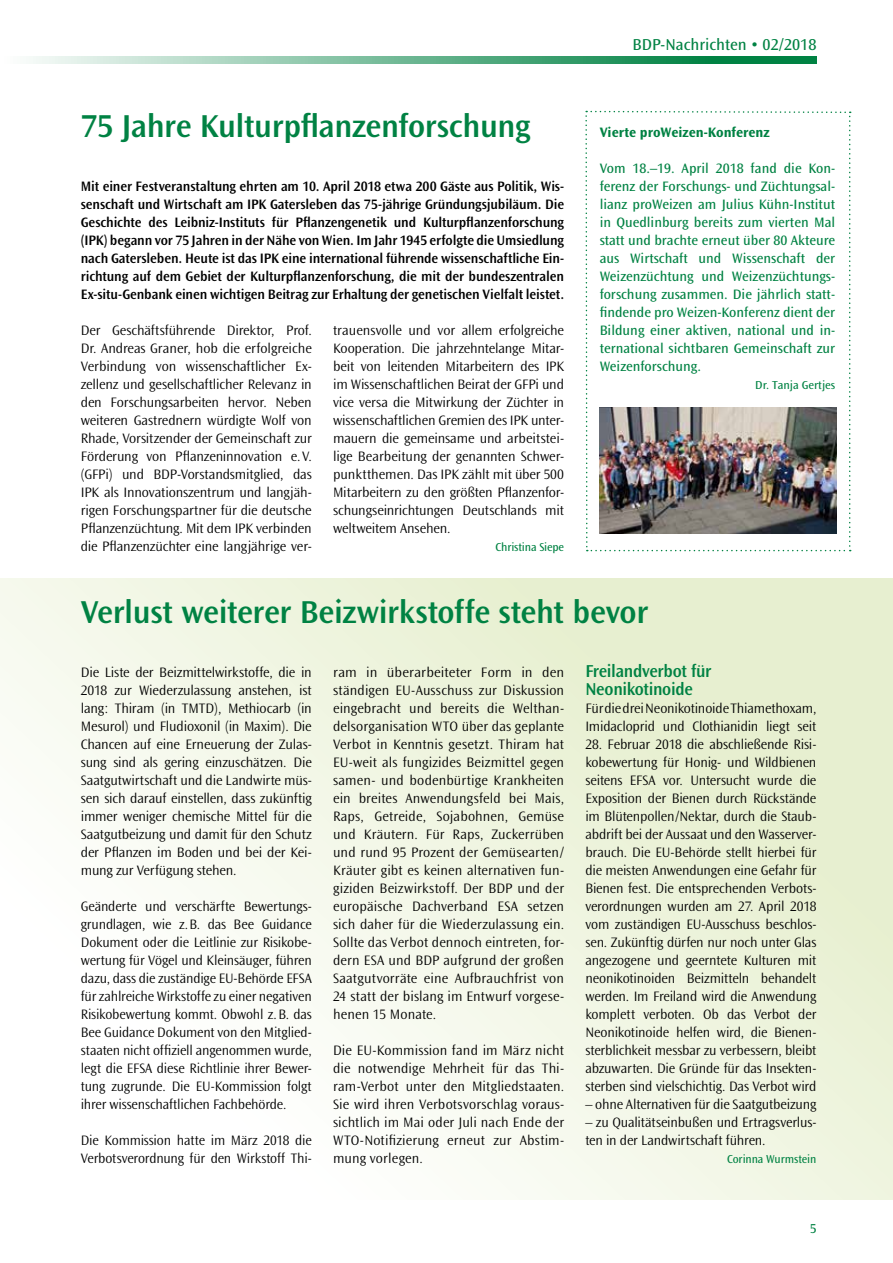
<style>
.page{position:relative;width:893px;height:1263px;background:#fff}
.page>*{position:absolute;margin:0;border:0;box-sizing:border-box;transform-origin:0 0}
.t1{font:600 33px "Ocean Sans";letter-spacing:-.01em;color:#008243}
.t2{font:600 18px/18px "Ocean Sans";letter-spacing:-.02em;color:#008243}
.t3{font:16.5px "Ocean Sans";color:#008243}
.t4{font:300 14.25px/18px "Ocean Sans";letter-spacing:-.01em;color:#000;text-align:justify}
.t5{font:600 14.25px/18px "Ocean Sans";letter-spacing:-.01em;color:#000;text-align:justify}
.t6{font:14.25px/18px "Ocean Sans";color:#008243;text-align:justify}
.t7{font:700 14.25px "Ocean Sans";color:#008243}
.t8{font:13.5px "Ocean Sans";color:#008243}
.t9{font:12px "Ocean Sans";letter-spacing:-.01em;color:#008243}
</style>
<div class="page">
<svg style="left:0;top:578px;width:893px;height:621px"></svg>
<img style="left:585px;top:110px;width:266px;height:441px">
<svg style="left:33px;top:57px;width:783px;height:7px;background:#69b590"></svg>
<h1 class="t1" style="left:81px;top:108px;width:451px">75 Jahre Kulturpflanzenforschung</h1>
<p class="t5" style="left:81px;top:178px;width:485px">Mit einer Festveranstaltung ehrten am 10. April 2018 etwa 200 Gäste aus Politik, Wis&shy;senschaft und Wirtschaft am IPK Gatersleben das 75-jährige Gründungsjubiläum. Die Geschichte des Leibniz-Instituts für Pflanzengenetik und Kulturpflanzenforschung (IPK) begann vor 75 Jahren in der Nähe von Wien. Im Jahr 1945 erfolgte die Umsiedlung nach Gatersleben. Heute ist das IPK eine international führende wissenschaftliche Ein&shy;richtung auf dem Gebiet der Kulturpflanzenforschung, die mit der bundeszentralen Ex-situ-Genbank einen wichtigen Beitrag zur Erhaltung der genetischen Vielfalt leistet.</p>
<p class="t4" style="left:81px;top:322px;width:233px">Der Geschäftsführende Direktor, Prof.<br>Dr. Andreas Graner, hob die erfolgreiche Verbindung von wissenschaftlicher Ex&shy;zellenz und gesellschaftlicher Relevanz in den Forschungsarbeiten hervor. Neben weiteren Gastrednern würdigte Wolf von Rhade, Vorsitzender der Gemeinschaft zur Förderung von Pflanzeninnovation e.V. (GFPi) und BDP-Vorstandsmitglied, das IPK als Innovationszentrum und langjäh&shy;rigen Forschungspartner für die deutsche Pflanzenzüchtung. Mit dem IPK verbinden die Pflanzenzüchter eine langjährige ver-</p>
<p class="t4" style="left:333px;top:322px;width:233px">trauensvolle und vor allem erfolgreiche Kooperation. Die jahrzehntelange Mitar&shy;beit von leitenden Mitarbeitern des IPK im Wissenschaftlichen Beirat der GFPi und vice versa die Mitwirkung der Züchter in wissenschaftlichen Gremien des IPK unter&shy;mauern die gemeinsame und arbeitstei&shy;lige Bearbeitung der genannten Schwer&shy;punktthemen. Das IPK zählt mit über 500<br>Mitarbeitern zu den größten Pflanzenfor&shy;schungseinrichtungen Deutschlands mit weltweitem Ansehen.</p>
<p class="t9" style="left:496px;top:541px;width:70px">Christina Siepe</p>
<p class="t3" style="left:632px;top:35px;width:185px">BDP-Nachrichten • 02/2018</p>
<p class="t7" style="left:600px;top:125px;width:171px">Vierte proWeizen-Konferenz</p>
<p class="t6" style="left:600px;top:160px;width:237px">Vom 18.–19. April 2018 fand die Kon&shy;ferenz der Forschungs- und Züchtungsal&shy;lianz proWeizen am Julius Kühn-Institut in Quedlinburg bereits zum vierten Mal statt und brachte erneut über 80 Akteure aus Wirtschaft und Wissenschaft der Weizenzüchtung und Weizenzüchtungs&shy;forschung zusammen. Die jährlich statt&shy;findende pro Weizen-Konferenz dient der Bildung einer aktiven, national und in&shy;ternational sichtbaren Gemeinschaft zur Weizenforschung.</p>
<p class="t9" style="left:755px;top:379px;width:81px">Dr. Tanja Gertjes</p>
<h1 class="t1" style="left:81px;top:594px;width:569px">Verlust weiterer Beizwirkstoffe steht bevor</h1>
<p class="t4" style="left:81px;top:664px;width:233px">Die Liste der Beizmittelwirkstoffe, die in 2018 zur Wiederzulassung anstehen, ist lang: Thiram (in TMTD), Methiocarb (in Mesurol) und Fludioxonil (in Maxim). Die Chancen auf eine Erneuerung der Zulas&shy;sung sind als gering einzuschätzen. Die Saatgutwirtschaft und die Landwirte müs&shy;sen sich darauf einstellen, dass zukünftig immer weniger chemische Mittel für die Saatgutbeizung und damit für den Schutz der Pflanzen im Boden und bei der Kei&shy;mung zur Verfügung stehen.</p>
<p class="t4" style="left:81px;top:898px;width:233px">Geänderte und verschärfte Bewertungs&shy;grundlagen, wie z.B. das Bee Guidance Dokument oder die Leitlinie zur Risikobe&shy;wertung für Vögel und Kleinsäuger, führen dazu, dass die zuständige EU-Behörde EFSA für zahlreiche Wirkstoffe zu einer negativen Risikobewertung kommt. Obwohl z.B. das Bee Guidance Dokument von den Mitglied&shy;staaten nicht offiziell angenommen wurde, legt die EFSA diese Richtlinie ihrer Bewer&shy;tung zugrunde. Die EU-Kommission folgt ihrer wissenschaftlichen Fachbehörde.</p>
<p class="t4" style="left:81px;top:1132px;width:233px">Die Kommission hatte im März 2018 die<br>Verbotsverordnung für den Wirkstoff Thi-</p>
<p class="t4" style="left:333px;top:664px;width:233px">ram in überarbeiteter Form in den ständigen EU-Ausschuss zur Diskussion eingebracht und bereits die Welthan&shy;delsorganisation WTO über das geplante Verbot in Kenntnis gesetzt. Thiram hat EU-weit als fungizides Beizmittel gegen samen- und bodenbürtige Krankheiten ein breites Anwendungsfeld bei Mais, Raps, Getreide, Sojabohnen, Gemüse und Kräutern. Für Raps, Zuckerrüben und rund 95 Prozent der Gemüsearten/ Kräuter gibt es keinen alternativen fun&shy;giziden Beizwirkstoff. Der BDP und der europäische Dachverband ESA setzen sich daher für die Wiederzulassung ein.<br>Sollte das Verbot dennoch eintreten, for&shy;dern ESA und BDP aufgrund der großen Saatgutvorräte eine Aufbrauchfrist von 24 statt der bislang im Entwurf vorgese&shy;henen 15 Monate.</p>
<p class="t4" style="left:333px;top:1042px;width:233px">Die EU-Kommission fand im März nicht die notwendige Mehrheit für das Thi&shy;ram-Verbot unter den Mitgliedstaaten.<br>Sie wird ihren Verbotsvorschlag voraus&shy;sichtlich im Mai oder Juli nach Ende der WTO-Notifizierung erneut zur Abstim&shy;mung vorlegen.</p>
<p class="t2" style="left:585px;top:663px;width:128px">Freilandverbot für<br>Neonikotinoide</p>
<p class="t4" style="left:585px;top:700px;width:232px">Für die drei Neonikotinoide Thiamethoxam,<br>Imidacloprid und Clothianidin liegt seit</p>
<p class="t4" style="left:585px;top:736px;width:233px">28. Februar 2018 die abschließende Risi&shy;kobewertung für Honig- und Wildbienen seitens EFSA vor. Untersucht wurde die Exposition der Bienen durch Rückstände im Blütenpollen/Nektar, durch die Staub&shy;abdrift bei der Aussaat und den Wasserver&shy;brauch. Die EU-Behörde stellt hierbei für die meisten Anwendungen eine Gefahr für Bienen fest. Die entsprechenden Verbots&shy;verordnungen wurden am 27. April 2018 vom zuständigen EU-Ausschuss beschlos&shy;sen. Zukünftig dürfen nur noch unter Glas angezogene und geerntete Kulturen mit neonikotinoiden Beizmitteln behandelt werden. Im Freiland wird die Anwendung komplett verboten. Ob das Verbot der Neonikotinoide helfen wird, die Bienen&shy;sterblichkeit messbar zu verbessern, bleibt abzuwarten. Die Gründe für das Insekten&shy;sterben sind vielschichtig. Das Verbot wird</p>
<p class="t4" style="left:585px;top:1096px;width:233px">– ohne Alternativen für die Saatgutbeizung</p>
<p class="t4" style="left:585px;top:1114px;width:233px">– zu Qualitätseinbußen und Ertragsverlus&shy;ten in der Landwirtschaft führen.</p>
<p class="t9" style="left:727px;top:1153px;width:91px">Corinna Wurmstein</p>
<p class="t8" style="left:810px;top:1221px;width:8px">5</p>
</div>
